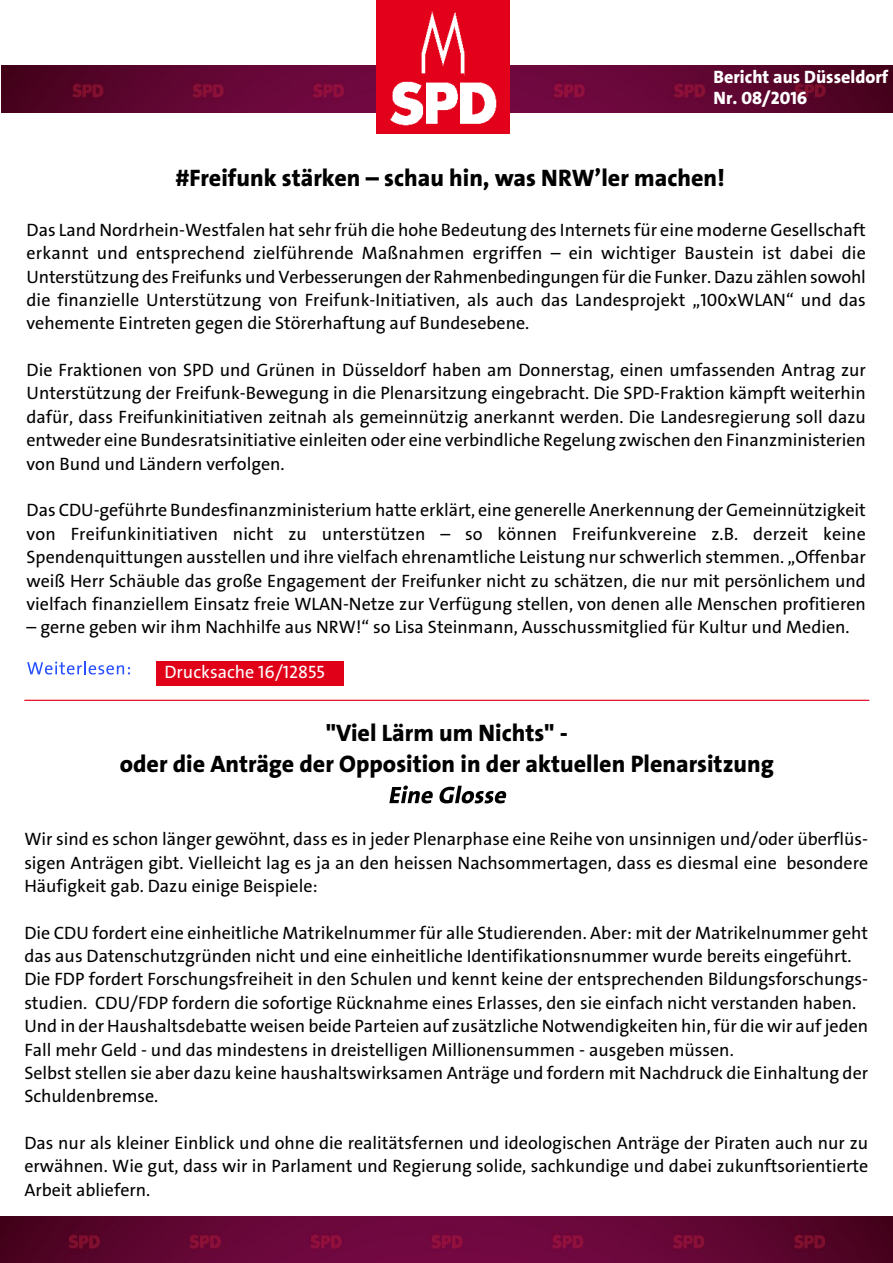
<style>
.page{position:relative;width:893px;height:1263px;background:#fff}
.page>*{position:absolute;margin:0;border:0;box-sizing:border-box;transform-origin:0 0}
.t1{font:24px/31.2px "The Sans LP8 Ex Bld";color:#000;text-align:center}
.t2{font:18px/23.4px "The Sans LP5 Plain";color:#000;text-align:justify}
.t3{font:18px/20.4px "The Sans LP8 Ex Bld";color:#fff}
.t4{font:18px "The Sans LP5 Plain";color:#fff}
</style>
<div class="page">
<img style="left:1px;top:66px;width:892px;height:46px">
<img style="left:377px;top:0;width:133px;height:133px">
<img style="left:0;top:1217px;width:893px;height:46px">
<svg style="left:27px;top:661px;width:103px;height:13px"></svg>
<div style="left:156px;top:661px;width:187px;height:25px;background:#e00018"></div>
<hr style="left:24px;top:700px;width:845px;height:1px;background:#e2001a">
<svg style="left:389px;top:785px;width:44px;height:18px"></svg>
<svg style="left:439px;top:786px;width:67px;height:17px"></svg>
<p class="t3" style="left:714px;top:69px;width:176px">Bericht aus Düsseldorf<br>Nr. 08/2016</p>
<h1 class="t1" style="left:175px;top:164px;width:551px">#Freifunk stärken – schau hin, was NRW’ler machen!</h1>
<p class="t2" style="left:27px;top:220px;width:841px">Das Land Nordrhein-Westfalen hat sehr früh die hohe Bedeutung des Internets für eine moderne Gesellschaft erkannt und entsprechend zielführende Maßnahmen ergriffen – ein wichtiger Baustein ist dabei die Unterstützung des Freifunks und Verbesserungen der Rahmenbedingungen für die Funker. Dazu zählen sowohl die finanzielle Unterstützung von Freifunk-Initiativen, als auch das Landesprojekt „100xWLAN“ und das vehemente Eintreten gegen die Störerhaftung auf Bundesebene.</p>
<p class="t2" style="left:27px;top:360px;width:841px">Die Fraktionen von SPD und Grünen in Düsseldorf haben am Donnerstag, einen umfassenden Antrag zur Unterstützung der Freifunk-Bewegung in die Plenarsitzung eingebracht. Die SPD-Fraktion kämpft weiterhin dafür, dass Freifunkinitiativen zeitnah als gemeinnützig anerkannt werden. Die Landesregierung soll dazu entweder eine Bundesratsinitiative einleiten oder eine verbindliche Regelung zwischen den Finanzministerien von Bund und Ländern verfolgen.</p>
<p class="t2" style="left:27px;top:500px;width:841px">Das CDU-geführte Bundesfinanzministerium hatte erklärt, eine generelle Anerkennung der Gemeinnützigkeit von Freifunkinitiativen nicht zu unterstützen – so können Freifunkvereine z.B. derzeit keine Spendenquittungen ausstellen und ihre vielfach ehrenamtliche Leistung nur schwerlich stemmen. „Offenbar weiß Herr Schäuble das große Engagement der Freifunker nicht zu schätzen, die nur mit persönlichem und vielfach finanziellem Einsatz freie WLAN-Netze zur Verfügung stellen, von denen alle Menschen profitieren</p>
<p class="t2" style="left:27px;top:617px;width:825px">– gerne geben wir ihm Nachhilfe aus NRW!“ so Lisa Steinmann, Ausschussmitglied für Kultur und Medien.</p>
<p class="t4" style="left:164px;top:665px;width:162px">Drucksache 16/12855</p>
<h1 class="t1" style="left:120px;top:719px;width:655px">"Viel Lärm um Nichts" -<br>oder die Anträge der Opposition in der aktuellen Plenarsitzung</h1>
<p class="t2" style="left:24px;top:829px;width:845px">Wir sind es schon länger gewöhnt, dass es in jeder Plenarphase eine Reihe von unsinnigen und/oder überflüs&shy;sigen Anträgen gibt. Vielleicht lag es ja an den heissen Nachsommertagen, dass es diesmal eine besondere Häufigkeit gab. Dazu einige Beispiele:</p>
<p class="t2" style="left:24px;top:923px;width:845px;text-align:left">Die CDU fordert eine einheitliche Matrikelnummer für alle Studierenden. Aber: mit der Matrikelnummer geht das aus Datenschutzgründen nicht und eine einheitliche Identifikationsnummer wurde bereits eingeführt.<br>Die FDP fordert Forschungsfreiheit in den Schulen und kennt keine der entsprechenden Bildungsforschungs&shy;studien. CDU/FDP fordern die sofortige Rücknahme eines Erlasses, den sie einfach nicht verstanden haben.<br>Und in der Haushaltsdebatte weisen beide Parteien auf zusätzliche Notwendigkeiten hin, für die wir auf jeden Fall mehr Geld - und das mindestens in dreistelligen Millionensummen - ausgeben müssen.<br>Selbst stellen sie aber dazu keine haushaltswirksamen Anträge und fordern mit Nachdruck die Einhaltung der Schuldenbremse.</p>
<p class="t2" style="left:24px;top:1133px;width:845px">Das nur als kleiner Einblick und ohne die realitätsfernen und ideologischen Anträge der Piraten auch nur zu erwähnen. Wie gut, dass wir in Parlament und Regierung solide, sachkundige und dabei zukunftsorientierte Arbeit abliefern.</p>
</div>
